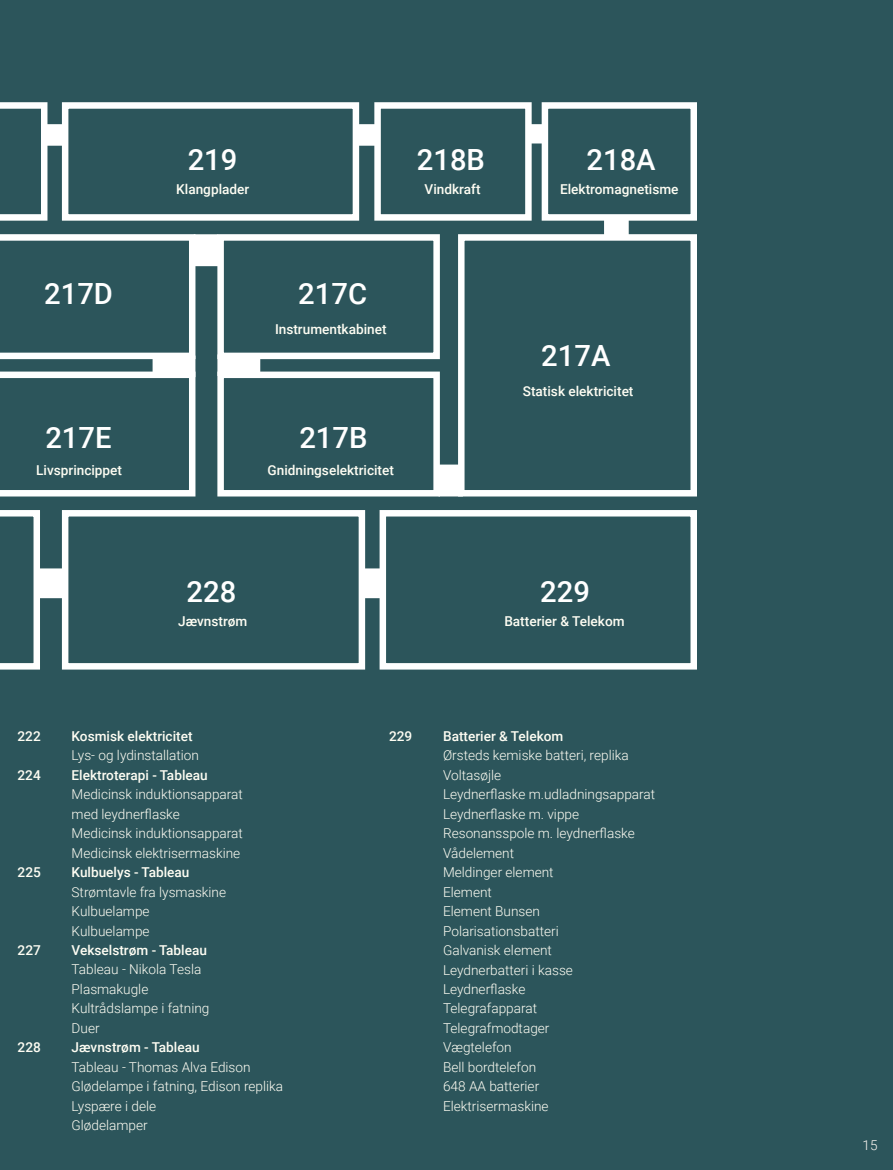
<style>
.page{position:relative;width:893px;height:1170px;background:#fff}
.page>*{position:absolute;margin:0;border:0;box-sizing:border-box;transform-origin:0 0}
.t1{font:500 29.25px "Roboto";color:#fff}
.t2{font:300 13.65px/19.5px "Roboto";color:#fefdf3}
.t3{font:500 13.65px "Roboto";color:#fefdf3}
.t4{font:300 13.5px "Roboto";color:#fef8f3}
</style>
<div class="page">
<div style="left:0;top:0;width:893px;height:1169px;background:#2c555b"></div>
<div style="left:40px;top:570px;width:22px;height:26px;background:#fff"></div>
<div style="left:39px;top:568px;width:24px;height:30px;border:3px solid #fff"></div>
<div style="left:362px;top:570px;width:21px;height:26px;background:#fff"></div>
<div style="left:360px;top:568px;width:25px;height:30px;border:3px solid #fff"></div>
<div style="left:440px;top:466px;width:21px;height:29px;background:#fff"></div>
<div style="left:439px;top:464px;width:24px;height:32px;border:3px solid #fff"></div>
<div style="left:195px;top:236px;width:21px;height:28px;background:#fff"></div>
<div style="left:194px;top:234px;width:24px;height:32px;border:3px solid #fff"></div>
<div style="left:219px;top:356px;width:40px;height:18px;background:#fff"></div>
<div style="left:217px;top:354px;width:43px;height:22px;border:3px solid #fff"></div>
<div style="left:154px;top:357px;width:40px;height:18px;background:#fff"></div>
<div style="left:153px;top:355px;width:42px;height:22px;border:3px solid #fff"></div>
<div style="left:606px;top:218px;width:21px;height:18px;background:#fff"></div>
<div style="left:604px;top:217px;width:25px;height:21px;border:3px solid #fff"></div>
<div style="left:44px;top:126px;width:22px;height:18px;background:#fff"></div>
<div style="left:43px;top:124px;width:24px;height:22px;border:3px solid #fff"></div>
<div style="left:356px;top:126px;width:21px;height:18px;background:#fff"></div>
<div style="left:354px;top:124px;width:25px;height:22px;border:3px solid #fff"></div>
<div style="left:528px;top:126px;width:12px;height:16px;background:#fff"></div>
<div style="left:527px;top:124px;width:15px;height:19px;border:3px solid #fff"></div>
<svg style="left:0;top:102px;width:47px;height:119px"></svg>
<div style="left:62px;top:102px;width:297px;height:119px;border:6px solid #fff"></div>
<div style="left:374px;top:102px;width:158px;height:119px;border:6px solid #fff"></div>
<div style="left:542px;top:102px;width:155px;height:119px;border:6px solid #fff"></div>
<div style="left:458px;top:234px;width:239px;height:262px;border:6px solid #fff"></div>
<svg style="left:0;top:510px;width:40px;height:159px"></svg>
<div style="left:62px;top:510px;width:303px;height:159px;border:6px solid #fff"></div>
<div style="left:380px;top:510px;width:317px;height:159px;border:6px solid #fff"></div>
<div style="left:217px;top:234px;width:223px;height:125px;border:6px solid #fff"></div>
<div style="left:217px;top:371px;width:223px;height:125px;border:6px solid #fff"></div>
<svg style="left:0;top:234px;width:195px;height:125px"></svg>
<svg style="left:0;top:371px;width:195px;height:125px"></svg>
<h1 class="t1" style="left:188px;top:139px;width:51px">219</h1>
<h1 class="t1" style="left:417px;top:139px;width:70px">218B</h1>
<h1 class="t1" style="left:586px;top:139px;width:71px">218A</h1>
<p class="t3" style="left:176px;top:180px;width:75px">Klangplader</p>
<p class="t3" style="left:425px;top:180px;width:57px">Vindkraft</p>
<p class="t3" style="left:560px;top:180px;width:120px">Elektromagnetisme</p>
<h1 class="t1" style="left:44px;top:273px;width:70px">217D</h1>
<h1 class="t1" style="left:298px;top:273px;width:70px">217C</h1>
<p class="t3" style="left:275px;top:319px;width:113px">Instrumentkabinet</p>
<h1 class="t1" style="left:45px;top:417px;width:68px">217E</h1>
<h1 class="t1" style="left:299px;top:417px;width:70px">217B</h1>
<p class="t3" style="left:36px;top:460px;width:87px">Livsprincippet</p>
<p class="t3" style="left:268px;top:460px;width:128px">Gnidningselektricitet</p>
<h1 class="t1" style="left:541px;top:335px;width:71px">217A</h1>
<p class="t3" style="left:523px;top:381px;width:112px">Statisk elektricitet</p>
<h1 class="t1" style="left:187px;top:571px;width:51px">228</h1>
<h1 class="t1" style="left:540px;top:571px;width:51px">229</h1>
<p class="t3" style="left:178px;top:611px;width:71px">Jævnstrøm</p>
<p class="t3" style="left:504px;top:611px;width:122px">Batterier &amp; Telekom</p>
<p class="t3" style="left:18px;top:726px;width:25px">222</p>
<p class="t3" style="left:72px;top:726px;width:123px">Kosmisk elektricitet</p>
<p class="t2" style="left:72px;top:745px;width:129px">Lys- og lydinstallation</p>
<p class="t3" style="left:18px;top:765px;width:25px">224</p>
<p class="t3" style="left:72px;top:765px;width:138px">Elektroterapi - Tableau</p>
<p class="t2" style="left:72px;top:784px;width:173px">Medicinsk induktionsapparat med leydnerflaske<br>Medicinsk induktionsapparat<br>Medicinsk elektrisermaskine</p>
<p class="t3" style="left:18px;top:862px;width:25px">225</p>
<p class="t3" style="left:72px;top:862px;width:119px">Kulbuelys - Tableau</p>
<p class="t2" style="left:72px;top:881px;width:156px">Strømtavle fra lysmaskine<br>Kulbuelampe<br>Kulbuelampe</p>
<p class="t3" style="left:18px;top:940px;width:25px">227</p>
<p class="t3" style="left:72px;top:940px;width:137px">Vekselstrøm - Tableau</p>
<p class="t2" style="left:72px;top:959px;width:139px">Tableau - Nikola Tesla<br>Plasmakugle<br>Kultrådslampe i fatning<br>Duer</p>
<p class="t3" style="left:18px;top:1037px;width:25px">228</p>
<p class="t3" style="left:72px;top:1037px;width:130px">Jævnstrøm - Tableau</p>
<p class="t2" style="left:72px;top:1056px;width:213px">Tableau - Thomas Alva Edison<br>Glødelampe i fatning, Edison replika<br>Lyspære i dele<br>Glødelamper</p>
<p class="t3" style="left:389px;top:726px;width:25px">229</p>
<p class="t3" style="left:443px;top:726px;width:122px">Batterier &amp; Telekom</p>
<p class="t2" style="left:443px;top:745px;width:214px">Ørsteds kemiske batteri, replika<br>Voltasøjle<br>Leydnerflaske m.udladningsapparat<br>Leydnerflaske m. vippe<br>Resonansspole m. leydnerflaske<br>Vådelement<br>Meldinger element<br>Element<br>Element Bunsen<br>Polarisationsbatteri<br>Galvanisk element<br>Leydnerbatteri i kasse<br>Leydnerflaske<br>Telegrafapparat<br>Telegrafmodtager<br>Vægtelefon<br>Bell bordtelefon<br>648 AA batterier<br>Elektrisermaskine</p>
<p class="t4" style="left:863px;top:1135px;width:16px">15</p>
</div>
